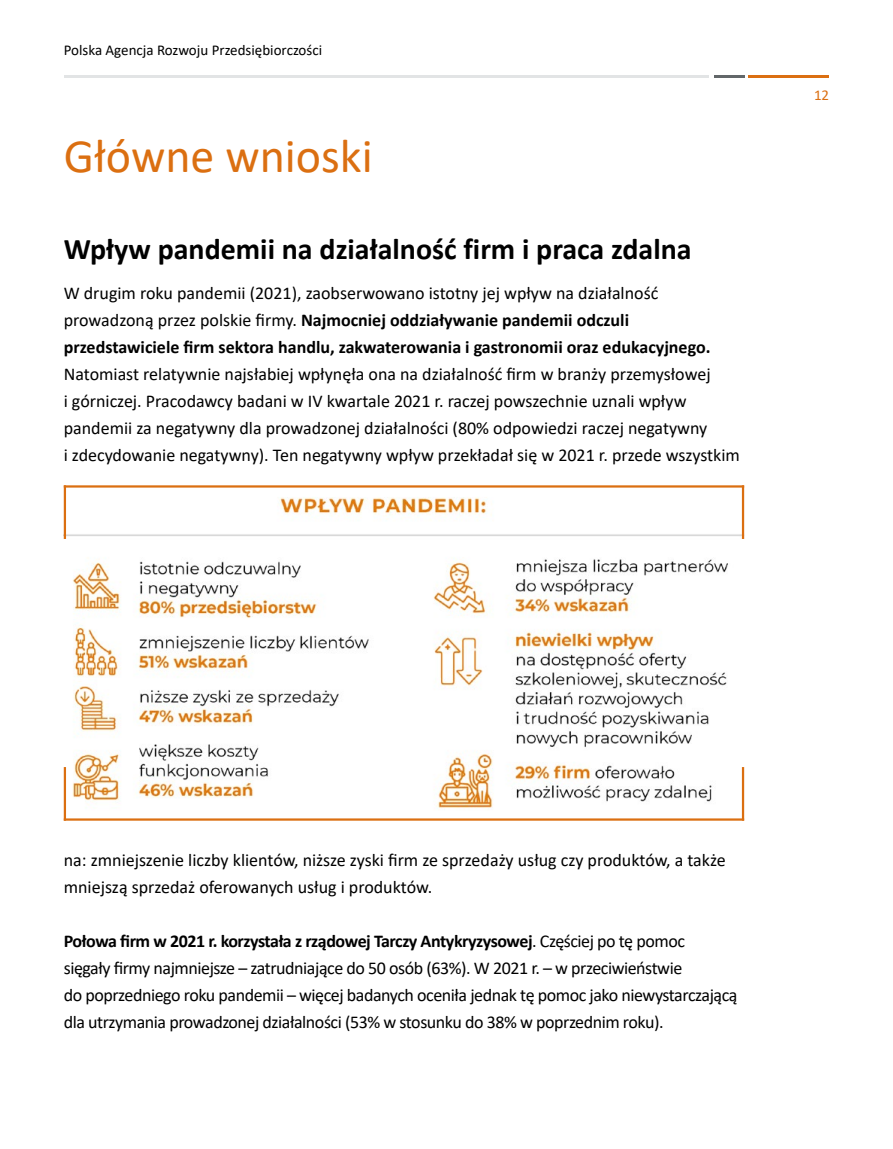
<style>
.page{position:relative;width:893px;height:1149px;background:#fff}
.page>*{position:absolute;margin:0;border:0;box-sizing:border-box;transform-origin:0 0}
.H2a{font:48px "Calibri";color:#db6f11}
.t1{font:700 30px "Calibri";color:#000}
.tekst_bez_odstępu{font:18px/27px "Calibri";color:#000}
.tekst_podstawowy{font:18px/27px "Calibri";letter-spacing:-.025em;color:#000}
.t2{font:15px "Calibri";color:#000}
.t3{font:15px "Calibri";color:#db6f11}
.s1{font-weight:700}
</style>
<div class="page">
<hr style="left:748px;top:75px;width:81px;height:3px;background:#db6f11">
<hr style="left:714px;top:75px;width:30px;height:3px;background:#626769">
<hr style="left:64px;top:75px;width:644px;height:3px;background:#e2e4e5">
<img style="left:66px;top:487px;width:676px;height:324px">
<hr style="left:64px;top:485px;width:680px;height:2px;background:#db6f11">
<hr style="left:64px;top:485px;width:2px;height:54px;background:#db6f11">
<hr style="left:742px;top:485px;width:2px;height:54px;background:#db6f11">
<hr style="left:64px;top:818px;width:680px;height:2px;background:#db6f11">
<hr style="left:64px;top:766px;width:2px;height:54px;background:#db6f11">
<hr style="left:742px;top:766px;width:2px;height:54px;background:#db6f11">
<p class="t2" style="left:64px;top:40px;width:260px">Polska Agencja Rozwoju Przedsiębiorczości</p>
<p class="H2a" style="left:64px;top:123px;width:310px">Główne wnioski</p>
<p class="t1" style="left:64px;top:228px;width:629px">Wpływ pandemii na działalność firm i praca zdalna</p>
<p class="tekst_bez_odstępu" style="left:64px;top:278px;width:678px">W drugim roku pandemii (2021), zaobserwowano istotny jej wpływ na działalność prowadzoną przez polskie firmy. <span class="s1">Najmocniej oddziaływanie pandemii odczuli przedstawiciele firm sektora handlu, zakwaterowania i gastronomii oraz edukacyjnego.<br></span>Natomiast relatywnie najsłabiej wpłynęła ona na działalność firm w branży przemysłowej<br>i górniczej. Pracodawcy badani w IV kwartale 2021 r. raczej powszechnie uznali wpływ pandemii za negatywny dla prowadzonej działalności (80% odpowiedzi raczej negatywny<br>i zdecydowanie negatywny). Ten negatywny wpływ przekładał się w 2021 r. przede wszystkim</p>
<p class="t3" style="left:814px;top:85px;width:17px">12</p>
<p class="tekst_bez_odstępu" style="left:64px;top:845px;width:663px">na: zmniejszenie liczby klientów, niższe zyski firm ze sprzedaży usług czy produktów, a także mniejszą sprzedaż oferowanych usług i produktów.</p>
<p class="tekst_podstawowy" style="left:64px;top:926px;width:675px"><span class="s1">Połowa firm w 2021 r. korzystała z rządowej Tarczy Antykryzysowej</span>. Częściej po tę pomoc<br>sięgały firmy najmniejsze – zatrudniające do 50 osób (63%). W 2021 r. – w przeciwieństwie<br>do poprzedniego roku pandemii – więcej badanych oceniła jednak tę pomoc jako niewystarczającą dla utrzymania prowadzonej działalności (53% w stosunku do 38% w poprzednim roku).</p>
</div>
